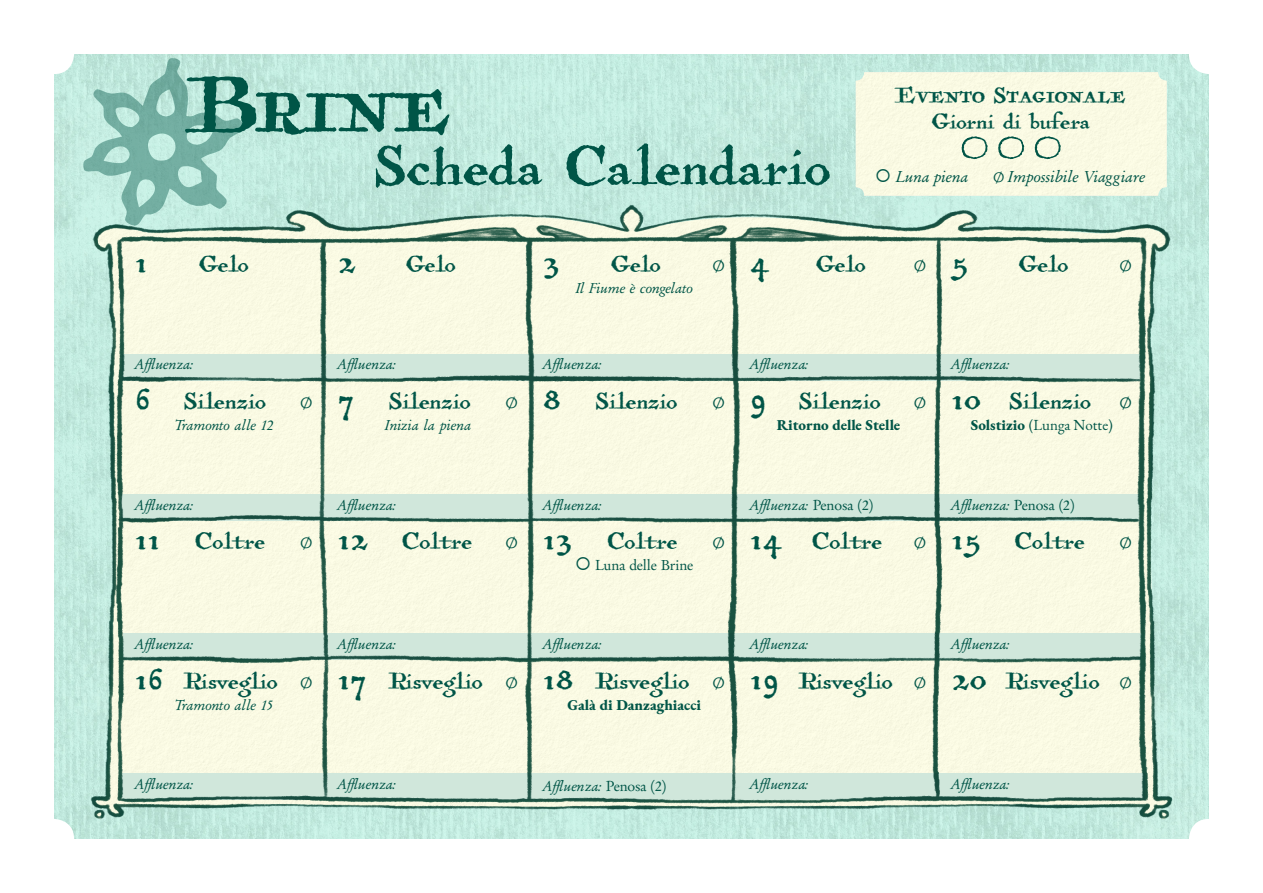
<style>
.page{position:relative;width:1263px;height:893px;background:#fff}
.page>*{position:absolute;margin:0;border:0;box-sizing:border-box;transform-origin:0 0}
.Season_Header{font:105px "Antiquarian";letter-spacing:.085em;color:#005547}
.Season_Header-2{font:72px "Antiquarian";color:#005547}
.t1{font:30px "Antiquarian";color:#005547}
.Boccioli_H4{font:28.5px "Antiquarian";letter-spacing:.085em;color:#005547}
.Boccioli_H4-2{font:28.5px "Antiquarian";color:#005547}
.t2{font:18px "EB Garamond";color:#005547}
.Calender_text{font:italic 16.5px "Garamond Oldstyle FS";letter-spacing:-.005em;color:#005547}
.Calender_text-2{font:italic 15px "Garamond Oldstyle FS";letter-spacing:-.005em;color:#005547}
.Calender_text-3{font:800 15px "EB Garamond";color:#005547}
.Calender_text-4{font:15px "EB Garamond";color:#005547}
.Calender_text-5{font:15px "Garamond Oldstyle FS";letter-spacing:-.005em;color:#005547}
.s1{font-family:"EB Garamond";font-style:normal}
.s2{font-size:45px}
.s3{font-family:"EB Garamond";font-size:18px}
.s4{font-weight:800}
.s5{font-style:normal}
</style>
<div class="page">
<img style="left:54px;top:54px;width:1155px;height:785px">
<img style="left:79px;top:187px;width:1112px;height:652px">
<div style="left:856px;top:72px;width:310px;height:124px;background:#fafae3"></div>
<svg style="left:962px;top:136px;width:25px;height:23px"></svg>
<svg style="left:998px;top:136px;width:26px;height:23px"></svg>
<svg style="left:1035px;top:136px;width:26px;height:23px"></svg>
<svg style="left:64px;top:54px;width:197px;height:184px;background:#c1e9dd"></svg>
<p class="Season_Header" style="left:187px;top:32px;width:247px">Brine</p>
<p class="Season_Header-2" style="left:374px;top:116px;width:459px">Scheda Calendario</p>
<p class="Boccioli_H4" style="left:895px;top:76px;width:227px">Evento Stagionale</p>
<p class="Boccioli_H4-2" style="left:932px;top:101px;width:160px">Giorni di bufera</p>
<p class="Calender_text" style="left:875px;top:167px;width:95px">○ Luna piena</p>
<p class="Calender_text" style="left:993px;top:167px;width:154px"><span class="s1">∅</span> Impossibile Viaggiare</p>
<p class="t1" style="left:135px;top:243px;width:115px"><span class="s2">1</span> Gelo</p>
<p class="t1" style="left:338px;top:243px;width:119px"><span class="s2">2</span> Gelo</p>
<p class="t1" style="left:544px;top:243px;width:119px"><span class="s2">3</span> Gelo</p>
<p class="t2" style="left:713px;top:253px;width:14px">∅</p>
<p class="Calender_text-2" style="left:576px;top:280px;width:119px">Il Fiume è congelato</p>
<p class="t1" style="left:750px;top:243px;width:117px"><span class="s2">4</span> Gelo</p>
<p class="t2" style="left:914px;top:253px;width:14px">∅</p>
<p class="t1" style="left:952px;top:243px;width:118px"><span class="s2">5</span> Gelo</p>
<p class="t2" style="left:1119px;top:253px;width:14px">∅</p>
<p class="Calender_text-2" style="left:135px;top:355px;width:59px">Affluenza:</p>
<p class="Calender_text-2" style="left:338px;top:355px;width:59px">Affluenza:</p>
<p class="Calender_text-2" style="left:544px;top:355px;width:59px">Affluenza:</p>
<p class="Calender_text-2" style="left:750px;top:355px;width:59px">Affluenza:</p>
<p class="Calender_text-2" style="left:952px;top:355px;width:59px">Affluenza:</p>
<p class="t1" style="left:135px;top:380px;width:179px"><span class="s2">6</span> Silenzio <span class="s3">∅</span></p>
<p class="Calender_text-2" style="left:174px;top:416px;width:101px">Tramonto alle 12</p>
<p class="t1" style="left:338px;top:380px;width:182px"><span class="s2">7</span> Silenzio <span class="s3">∅</span></p>
<p class="Calender_text-2" style="left:385px;top:416px;width:88px">Inizia la piena</p>
<p class="t1" style="left:544px;top:380px;width:183px"><span class="s2">8</span> Silenzio <span class="s3">∅</span></p>
<p class="t1" style="left:750px;top:380px;width:177px"><span class="s2">9</span> Silenzio <span class="s3">∅</span></p>
<p class="Calender_text-3" style="left:777px;top:414px;width:125px">Ritorno delle Stelle</p>
<p class="t1" style="left:952px;top:380px;width:182px"><span class="s2">1o</span> Silenzio <span class="s3">∅</span></p>
<p class="Calender_text-4" style="left:971px;top:415px;width:144px"><span class="s4">Solstizio</span> (Lunga Notte)</p>
<p class="Calender_text-2" style="left:135px;top:496px;width:59px">Affluenza:</p>
<p class="t1" style="left:135px;top:520px;width:179px"><span class="s2">11</span> Coltre <span class="s3">∅</span></p>
<p class="Calender_text-2" style="left:338px;top:496px;width:59px">Affluenza:</p>
<p class="t1" style="left:338px;top:520px;width:182px"><span class="s2">12</span> Coltre <span class="s3">∅</span></p>
<p class="Calender_text-2" style="left:544px;top:496px;width:59px">Affluenza:</p>
<p class="t1" style="left:544px;top:520px;width:183px"><span class="s2">13</span> Coltre <span class="s3">∅</span></p>
<p class="Calender_text-5" style="left:575px;top:556px;width:120px">○ Luna delle Brine</p>
<p class="Calender_text-2" style="left:750px;top:496px;width:124px">Affluenza: <span class="s5">Penosa (2)</span></p>
<p class="t1" style="left:750px;top:520px;width:177px"><span class="s2">14</span> Coltre <span class="s3">∅</span></p>
<p class="Calender_text-2" style="left:952px;top:496px;width:124px">Affluenza: <span class="s5">Penosa (2)</span></p>
<p class="t1" style="left:952px;top:520px;width:182px"><span class="s2">15</span> Coltre <span class="s3">∅</span></p>
<p class="Calender_text-2" style="left:135px;top:635px;width:59px">Affluenza:</p>
<p class="t1" style="left:135px;top:660px;width:179px"><span class="s2">16</span> Risveglio <span class="s3">∅</span></p>
<p class="Calender_text-2" style="left:174px;top:697px;width:101px">Tramonto alle 15</p>
<p class="Calender_text-2" style="left:338px;top:635px;width:59px">Affluenza:</p>
<p class="t1" style="left:338px;top:660px;width:181px"><span class="s2">17</span> Risveglio <span class="s3">∅</span></p>
<p class="Calender_text-2" style="left:544px;top:635px;width:59px">Affluenza:</p>
<p class="t1" style="left:544px;top:660px;width:183px"><span class="s2">18</span> Risveglio <span class="s3">∅</span></p>
<p class="Calender_text-3" style="left:567px;top:695px;width:135px">Galà di Danzaghiacci</p>
<p class="Calender_text-2" style="left:750px;top:635px;width:59px">Affluenza:</p>
<p class="t1" style="left:750px;top:660px;width:177px"><span class="s2">19</span> Risveglio <span class="s3">∅</span></p>
<p class="Calender_text-2" style="left:952px;top:635px;width:59px">Affluenza:</p>
<p class="t1" style="left:952px;top:660px;width:182px"><span class="s2">2o</span> Risveglio <span class="s3">∅</span></p>
<p class="Calender_text-2" style="left:135px;top:775px;width:59px">Affluenza:</p>
<p class="Calender_text-2" style="left:338px;top:775px;width:59px">Affluenza:</p>
<p class="Calender_text-2" style="left:544px;top:777px;width:124px">Affluenza: <span class="s5">Penosa (2)</span></p>
<p class="Calender_text-2" style="left:750px;top:775px;width:59px">Affluenza:</p>
<p class="Calender_text-2" style="left:952px;top:775px;width:59px">Affluenza:</p>
</div>
